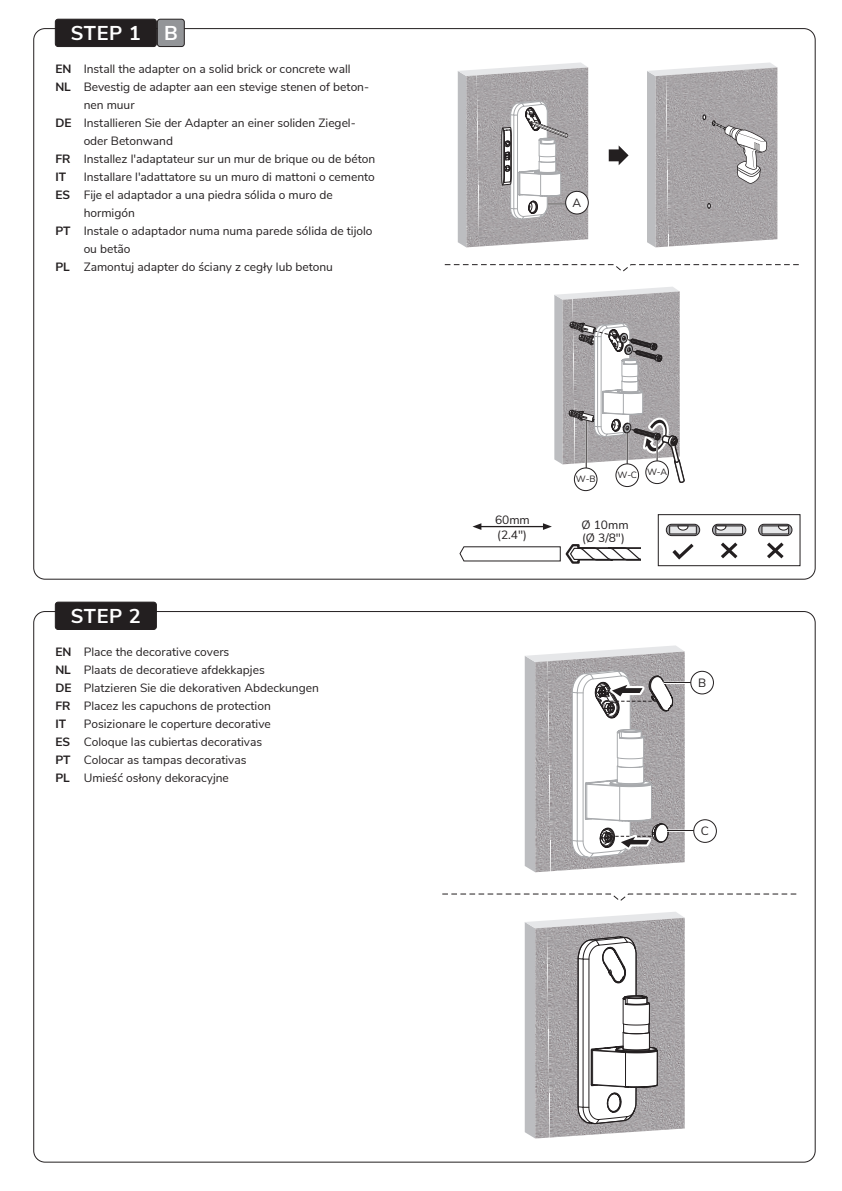
<style>
.page{position:relative;width:842px;height:1191px;background:#fff}
.page>*{position:absolute;margin:0;border:0;box-sizing:border-box;transform-origin:0 0}
.t1{font:700 20px "Nunito Sans";letter-spacing:.03em;color:#fff}
.t2{font:12px/18px "Nunito Sans";color:#231f20}
.t3{font:700 12px/18px "Nunito Sans";color:#231f20}
.t4{font:9.2px "Nunito Sans";color:#231f20}
</style>
<div class="page">
<div style="left:55px;top:19px;width:101px;height:28px;background:#231f20;border-radius:3px"></div>
<div style="left:55px;top:19px;width:102px;height:28px;border:1px solid #231f20;border-radius:3px"></div>
<div style="left:157px;top:19px;width:27px;height:28px;background:#939598;border-radius:3px"></div>
<div style="left:157px;top:19px;width:28px;height:28px;border:1px solid #231f20;border-radius:3px"></div>
<div style="left:55px;top:602px;width:101px;height:27px;background:#231f20;border-radius:3px"></div>
<div style="left:55px;top:601px;width:102px;height:29px;border:1px solid #231f20;border-radius:3px"></div>
<svg style="left:442px;top:893px;width:355px;height:8px"></svg>
<div style="left:658px;top:514px;width:142px;height:52px;background:#fff;border:1px solid #231f20"></div>
<svg style="left:666px;top:524px;width:34px;height:11px"></svg>
<div style="left:666px;top:524px;width:34px;height:12px;border:1px solid #231f20;border-radius:6px"></div>
<div style="left:670px;top:526px;width:26px;height:8px;background:#e6e7e9"></div>
<div style="left:669px;top:525px;width:28px;height:9px;border:1px solid #231f20"></div>
<svg style="left:677px;top:525px;width:12px;height:6px"></svg>
<svg style="left:712px;top:524px;width:34px;height:11px"></svg>
<div style="left:712px;top:524px;width:34px;height:12px;border:1px solid #231f20;border-radius:6px"></div>
<div style="left:716px;top:526px;width:26px;height:8px;background:#e6e7e9"></div>
<div style="left:715px;top:525px;width:28px;height:9px;border:1px solid #231f20"></div>
<svg style="left:715px;top:525px;width:12px;height:6px"></svg>
<svg style="left:759px;top:524px;width:33px;height:11px"></svg>
<div style="left:758px;top:524px;width:34px;height:12px;border:1px solid #231f20;border-radius:6px"></div>
<div style="left:762px;top:526px;width:27px;height:8px;background:#e6e7e9"></div>
<div style="left:762px;top:525px;width:27px;height:9px;border:1px solid #231f20"></div>
<svg style="left:778px;top:525px;width:11px;height:6px"></svg>
<svg style="left:672px;top:543px;width:22px;height:16px"></svg>
<svg style="left:767px;top:542px;width:17px;height:16px"></svg>
<svg style="left:721px;top:542px;width:16px;height:16px"></svg>
<svg style="left:459px;top:523px;width:182px;height:41px"></svg>
<svg style="left:444px;top:264px;width:355px;height:8px"></svg>
<svg style="left:609px;top:145px;width:20px;height:20px"></svg>
<svg style="left:647px;top:62px;width:130px;height:185px;background:#b0adaf"></svg>
<svg style="left:458px;top:62px;width:130px;height:185px"></svg>
<div style="left:566px;top:191px;width:22px;height:23px;background:#fff;border-radius:50%"></div>
<div style="left:565px;top:191px;width:24px;height:23px;border:1px solid #231f20;border-radius:50%"></div>
<svg style="left:554px;top:287px;width:131px;height:197px"></svg>
<div style="left:574px;top:468px;width:23px;height:22px;background:#fff;border-radius:50%"></div>
<div style="left:574px;top:468px;width:23px;height:23px;border:1px solid #231f20;border-radius:50%"></div>
<div style="left:616px;top:464px;width:23px;height:22px;background:#fff;border-radius:50%"></div>
<div style="left:616px;top:463px;width:23px;height:24px;border:1px solid #231f20;border-radius:50%"></div>
<div style="left:646px;top:461px;width:22px;height:22px;background:#fff;border-radius:50%"></div>
<div style="left:645px;top:460px;width:24px;height:24px;border:1px solid #231f20;border-radius:50%"></div>
<svg style="left:525px;top:645px;width:172px;height:227px"></svg>
<div style="left:691px;top:671px;width:22px;height:23px;background:#fff;border-radius:50%"></div>
<div style="left:690px;top:671px;width:24px;height:23px;border:1px solid #231f20;border-radius:50%"></div>
<div style="left:694px;top:819px;width:22px;height:23px;background:#fff;border-radius:50%"></div>
<div style="left:693px;top:819px;width:24px;height:23px;border:1px solid #231f20;border-radius:50%"></div>
<svg style="left:525px;top:912px;width:160px;height:251px"></svg>
<h1 class="t1" style="left:71px;top:18px;width:108px">STEP 1 B</h1>
<p class="t3" style="left:55px;top:59px;width:18px">EN<br>NL</p>
<p class="t3" style="left:55px;top:113px;width:18px">DE</p>
<p class="t3" style="left:55px;top:149px;width:17px">FR<br>IT<br>ES</p>
<p class="t3" style="left:55px;top:221px;width:17px">PT</p>
<p class="t3" style="left:55px;top:257px;width:16px">PL</p>
<p class="t2" style="left:84px;top:59px;width:293px">Install the adapter on a solid brick or concrete wall Bevestig de adapter aan een stevige stenen of beton&shy;nen muur<br>Installieren Sie der Adapter an einer soliden Ziegel&shy;oder Betonwand<br>Installez l'adaptateur sur un mur de brique ou de béton Installare l'adattatore su un muro di mattoni o cemento Fije el adaptador a una piedra sólida o muro de hormigón<br>Instale o adaptador numa numa parede sólida de tijolo ou betão<br>Zamontuj adapter do ściany z cegły lub betonu</p>
<h1 class="t1" style="left:71px;top:601px;width:72px">STEP 2</h1>
<p class="t3" style="left:55px;top:642px;width:18px">EN<br>NL<br>DE<br>FR<br>IT<br>ES<br>PT<br>PL</p>
<p class="t2" style="left:84px;top:642px;width:237px">Place the decorative covers<br>Plaats de decoratieve afdekkapjes Platzieren Sie die dekorativen Abdeckungen Placez les capuchons de protection Posizionare le coperture decorative<br>Coloque las cubiertas decorativas<br>Colocar as tampas decorativas<br>Umieść osłony dekoracyjne</p>
<p class="t2" style="left:572px;top:193px;width:10px">A</p>
<p class="t4" style="left:576px;top:472px;width:21px">W-B</p>
<p class="t4" style="left:617px;top:466px;width:51px">W-C W-A</p>
<p class="t2" style="left:495px;top:512px;width:36px;line-height:15.2px">60mm (2.4")</p>
<p class="t2" style="left:581px;top:517px;width:49px;line-height:13.6px">Ø 10mm (Ø 3/8")</p>
<p class="t2" style="left:698px;top:673px;width:10px">B</p>
<p class="t2" style="left:701px;top:821px;width:10px">C</p>
</div>
